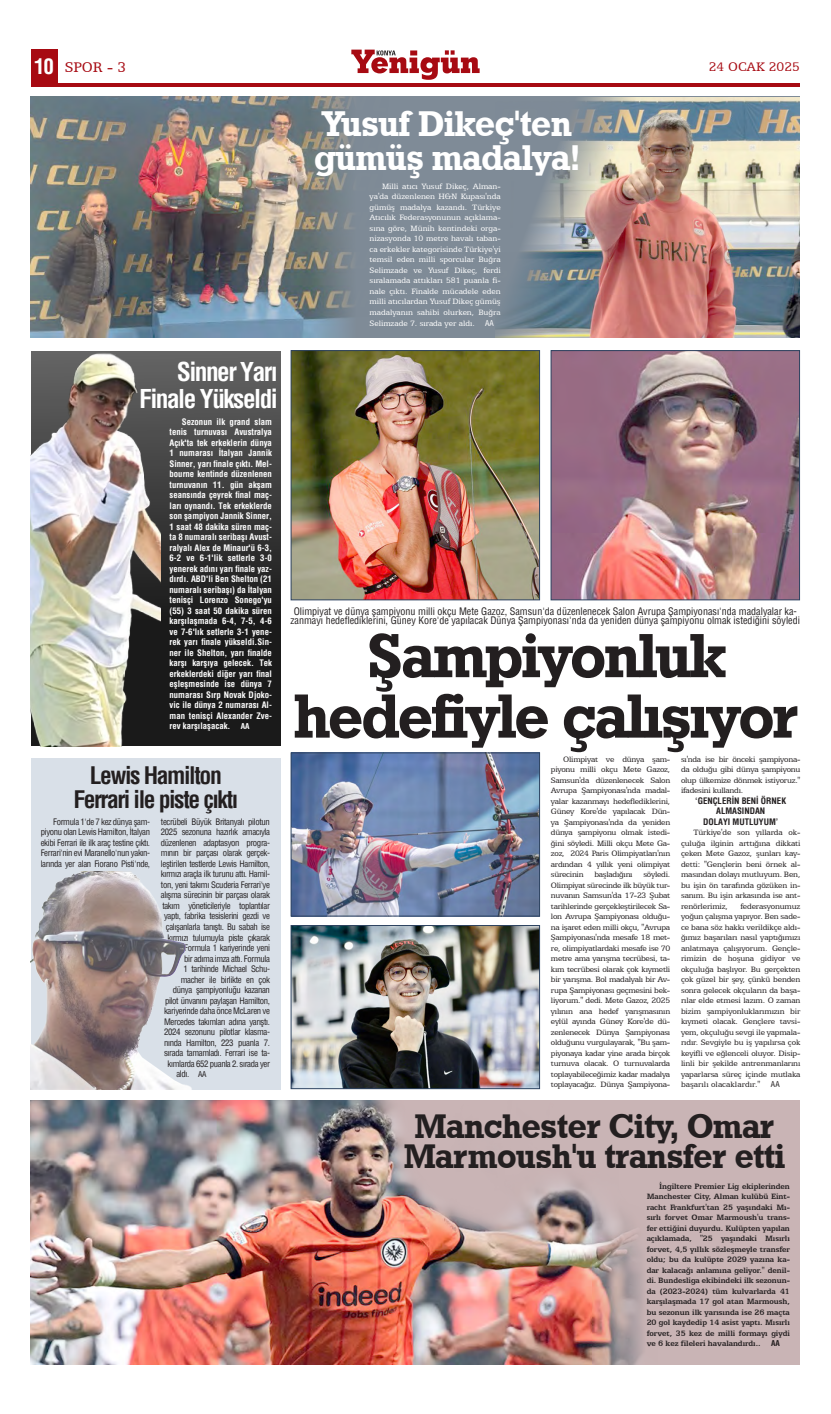
<style>
.page{position:relative;width:831px;height:1414px;background:#fff}
.page>*{position:absolute;margin:0;border:0;box-sizing:border-box;transform-origin:0 0}
.ana{font:62.12px "Geometric Slab 712 BT Bold A";letter-spacing:-.03em;color:#231f20}
.yatay_baslık{font:35.96px "Geometric Slab 712 BT Bold A";letter-spacing:-.01em;color:#fff}
.yatay_baslık-2{font:34.39px "Geometric Slab 712 BT Bold A";letter-spacing:-.01em;color:#231f20}
.dikey_baslık{font:700 condensed 25.38px "Helvetica";letter-spacing:-.06em;color:#fff}
.dikey_baslık-2{font:700 condensed 23.62px "Helvetica";letter-spacing:-.06em;color:#231f20}
.t1{font:700 condensed 21px "Helvetica";color:#fff}
.t2{font:15.75px "Egyptian 505 BT";color:#a70a12}
.t3{font:14px "Egyptian 505 BT";color:#a70a12}
.üst_ana_baslık{font:condensed 10.06px/9.6px "Helvetica";color:#231f20;text-align:center}
.metin{font:8.75px/10.5px "Egyptian 505 BT";letter-spacing:-.03em;color:#231f20;text-align:justify}
.imza{font:condensed 8.75px/10.5px "Helvetica";letter-spacing:-.04em;color:#231f20;text-align:justify}
.imza-2{font:700 condensed 8.75px/10.5px "Helvetica";color:#fff;text-align:justify}
.metin-2{font:700 8.75px/10.5px "Egyptian 505 BT";letter-spacing:-.005em;color:#231f20;text-align:justify}
.metin-3{font:8.75px/10.5px "Egyptian 505 BT";letter-spacing:-.005em;color:#fff;text-align:justify}
.ara_bas{font:700 condensed 8.75px "Helvetica";color:#231f20}
.s1{font-size:7.88px}
.s2{font-family:"Helvetica";font-stretch:condensed;font-size:7.88px}
</style>
<div class="page">
<div style="left:31px;top:50px;width:26px;height:35px;background:#a70a12"></div>
<hr style="left:31px;top:83px;width:769px;height:4px;background:#a70a12">
<svg style="left:351px;top:50px;width:129px;height:30px"></svg>
<img style="left:293px;top:754px;width:245px;height:160px">
<div style="left:291px;top:752px;width:249px;height:164px;border:1px solid #2e4461"></div>
<img style="left:293px;top:927px;width:245px;height:160px">
<div style="left:291px;top:925px;width:249px;height:164px;border:1px solid #2e4461"></div>
<img style="left:293px;top:352px;width:245px;height:246px">
<div style="left:291px;top:350px;width:249px;height:250px;border:1px solid #2e4461"></div>
<img style="left:553px;top:352px;width:245px;height:246px">
<div style="left:551px;top:350px;width:249px;height:250px;border:1px solid #2e4461"></div>
<div style="left:31px;top:97px;width:769px;height:241px;background:#7f8b97"></div>
<img style="left:31px;top:97px;width:321px;height:241px">
<div style="left:31px;top:1100px;width:769px;height:264px;background:#c9b4b5"></div>
<img style="left:31px;top:1100px;width:612px;height:264px">
<div style="left:31px;top:351px;width:250px;height:395px;background:linear-gradient(to bottom,#5d5d5d,#0a0a0a)"></div>
<div style="left:31px;top:758px;width:250px;height:331px;background:#d9e0e8"></div>
<img style="left:30px;top:872px;width:162px;height:217px">
<img style="left:31px;top:351px;width:130px;height:395px">
<img style="left:496px;top:98px;width:304px;height:240px">
<p class="t1" style="left:34px;top:53px;width:21px">10</p>
<p class="t2" style="left:65px;top:58px;width:63px">SPOR - 3</p>
<p class="t3" style="left:709px;top:59px;width:93px">24 OCAK 2025</p>
<p class="yatay_baslık" style="left:323px;top:101px;width:251px">Yusuf Dikeç'ten</p>
<p class="yatay_baslık" style="left:314px;top:135px;width:268px">gümüş madalya!</p>
<p class="dikey_baslık" style="left:177px;top:355px;width:103px">Sinner Yarı</p>
<p class="dikey_baslık" style="left:139px;top:382px;width:140px">Finale Yükseldi</p>
<p class="imza-2" style="left:170px;top:416px;width:104px;text-indent:12px">Sezonun ilk grand slam tenis turnuvası Avustralya Açık'ta tek erkeklerin dünya 1 numarası İtalyan Jannik Sinner, yarı finale çıktı. Mel&shy;bourne kentinde düzenlenen turnuvanın 11. gün akşam seansında çeyrek final maç&shy;ları oynandı. Tek erkeklerde son şampiyon Jannik Sinner, 1 saat 48 dakika süren maç&shy;ta 8 numaralı seribaşı Avust&shy;ralyalı Alex de Minaur'ü 6-3, 6-2 ve 6-1'lik setlerle 3-0 yenerek adını yarı finale yaz&shy;dırdı. ABD'li Ben Shelton (21 numaralı seribaşı) da İtalyan tenisçi Lorenzo Sonego'yu (55) 3 saat 50 dakika süren karşılaşmada 6-4, 7-5, 4-6 ve 7-6'lık setlerle 3-1 yene&shy;rek yarı finale yükseldi.Sin&shy;ner ile Shelton, yarı finalde karşı karşıya gelecek. Tek erkeklerdeki diğer yarı final eşleşmesinde ise dünya 7 numarası Sırp Novak Djoko&shy;vic ile dünya 2 numarası Al&shy;man tenisçi Alexander Zve&shy;rev karşılaşacak. <span class="s1">AA</span></p>
<p class="dikey_baslık-2" style="left:90px;top:760px;width:133px">Lewis Hamilton</p>
<p class="dikey_baslık-2" style="left:73px;top:783px;width:167px">Ferrari ile piste çıktı</p>
<p class="imza" style="left:41px;top:816px;width:111px;text-indent:12px">Formula 1'de 7 kez dünya şam&shy;piyonu olan Lewis Hamilton, İtalyan ekibi Ferrari ile ilk araç testine çıktı.<br>Ferrari'nin evi Maranello'nun yakın&shy;larında yer alan Fiorano Pisti'nde,</p>
<p class="imza" style="left:161px;top:816px;width:111px">tecrübeli Büyük Britanyalı pilotun</p>
<p class="imza" style="left:161px;top:827px;width:111px">2025 sezonuna hazırlık amacıyla</p>
<p class="imza" style="left:161px;top:837px;width:111px">düzenlenen adaptasyon progra-</p>
<p class="imza" style="left:161px;top:848px;width:111px">mının bir parçası olarak gerçek-</p>
<p class="imza" style="left:161px;top:858px;width:111px">leştirilen testlerde Lewis Hamilton,</p>
<p class="imza" style="left:161px;top:869px;width:111px">kırmızı araçla ilk turunu attı. Hamil-</p>
<p class="imza" style="left:161px;top:879px;width:111px">ton, yeni takımı Scuderia Ferrari'ye</p>
<p class="imza" style="left:161px;top:890px;width:111px">alışma sürecinin bir parçası olarak</p>
<p class="imza" style="left:162px;top:900px;width:109px">takım yöneticileriyle toplantılar</p>
<p class="imza" style="left:164px;top:911px;width:107px">yaptı, fabrika tesislerini gezdi ve</p>
<p class="imza" style="left:166px;top:921px;width:106px">çalışanlarla tanıştı. Bu sabah ise</p>
<p class="imza" style="left:168px;top:932px;width:104px">kırmızı tulumuyla piste çıkarak</p>
<p class="imza" style="left:184px;top:942px;width:87px">Formula 1 kariyerinde yeni</p>
<p class="imza" style="left:184px;top:953px;width:87px">bir adıma imza attı. Formula</p>
<p class="imza" style="left:183px;top:963px;width:88px">1 tarihinde Michael Schu-</p>
<p class="imza" style="left:181px;top:974px;width:91px">macher ile birlikte en çok</p>
<p class="imza" style="left:173px;top:984px;width:99px">dünya şampiyonluğu kazanan</p>
<p class="imza" style="left:165px;top:995px;width:107px">pilot ünvanını paylaşan Hamilton,</p>
<p class="imza" style="left:164px;top:1005px;width:107px">kariyerinde daha önce McLaren ve</p>
<p class="imza" style="left:164px;top:1016px;width:107px">Mercedes takımları adına yarıştı.</p>
<p class="imza" style="left:164px;top:1026px;width:107px">2024 sezonunu pilotlar klasma-</p>
<p class="imza" style="left:164px;top:1037px;width:107px">nında Hamilton, 223 puanla 7.</p>
<p class="imza" style="left:164px;top:1047px;width:107px">sırada tamamladı. Ferrari ise ta-</p>
<p class="imza" style="left:168px;top:1058px;width:104px">kımlarda 652 puanla 2. sırada yer</p>
<p class="imza" style="left:176px;top:1068px;width:32px">aldı. <span class="s1">AA</span></p>
<p class="metin-3" style="left:370px;top:181px;width:133px;text-indent:12px">Milli atıcı Yusuf Dikeç, Alman&shy;ya'da düzenlenen H&amp;N Kupası'nda gümüş madalya kazandı. Türkiye Atıcılık Federasyonunun açıklama&shy;sına göre, Münih kentindeki orga&shy;nizasyonda 10 metre havalı taban&shy;ca erkekler kategorisinde Türkiye'yi temsil eden milli sporcular Buğra Selimzade ve Yusuf Dikeç, ferdi sıralamada attıkları 581 puanla fi&shy;nale çıktı. Finalde mücadele eden milli atıcılardan Yusuf Dikeç gümüş madalyanın sahibi olurken, Buğra Selimzade 7. sırada yer aldı. ■ <span class="s2">AA</span></p>
<p class="üst_ana_baslık" style="left:291px;top:606px;width:511px">Olimpiyat ve dünya şampiyonu milli okçu Mete Gazoz, Samsun'da düzenlenecek Salon Avrupa Şampiyonası'nda madalyalar ka&shy;zanmayı hedeflediklerini, Güney Kore'de yapılacak Dünya Şampiyonası'nda da yeniden dünya şampiyonu olmak istediğini söyledi</p>
<p class="ana" style="left:367px;top:617px;width:361px">Şampiyonluk</p>
<p class="ana" style="left:294px;top:678px;width:506px">hedefiyle çalışıyor</p>
<p class="metin" style="left:551px;top:754px;width:121px;text-indent:12px">Olimpiyat ve dünya şam&shy;piyonu milli okçu Mete Gazoz, Samsun'da düzenlenecek Salon Avrupa Şampiyonası'nda madal&shy;yalar kazanmayı hedeflediklerini, Güney Kore'de yapılacak Dün&shy;ya Şampiyonası'nda da yeniden dünya şampiyonu olmak istedi&shy;ğini söyledi. Milli okçu Mete Ga&shy;zoz, 2024 Paris Olimpiyatları'nın ardından 4 yıllık yeni olimpiyat sürecinin başladığını söyledi.<br>Olimpiyat sürecinde ilk büyük tur&shy;nuvanın Samsun'da 17-23 Şubat tarihlerinde gerçekleştirilecek Sa&shy;lon Avrupa Şampiyonası olduğu&shy;na işaret eden milli okçu, "Avrupa Şampiyonası'nda mesafe 18 met&shy;re, olimpiyatlardaki mesafe ise 70 metre ama yarışma tecrübesi, ta&shy;kım tecrübesi olarak çok kıymetli bir yarışma. Bol madalyalı bir Av&shy;rupa Şampiyonası geçmesini bek&shy;liyorum." dedi. Mete Gazoz, 2025 yılının ana hedef yarışmasının eylül ayında Güney Kore'de dü&shy;zenlenecek Dünya Şampiyonası olduğunu vurgulayarak, "Bu şam&shy;piyonaya kadar yine arada birçok turnuva olacak. O turnuvalarda toplayabileceğimiz kadar madalya toplayacağız. Dünya Şampiyona-</p>
<p class="metin" style="left:681px;top:754px;width:121px">sı'nda ise bir önceki şampiyona&shy;da olduğu gibi dünya şampiyonu olup ülkemize dönmek istiyoruz." ifadesini kullandı.</p>
<p class="ara_bas" style="left:695px;top:795px;width:92px">‘GENÇLERİN BENİ ÖRNEK</p>
<p class="ara_bas" style="left:716px;top:805px;width:51px">ALMASINDAN</p>
<p class="ara_bas" style="left:703px;top:816px;width:77px">DOLAYI MUTLUYUM’</p>
<p class="metin" style="left:681px;top:827px;width:121px;text-indent:12px">Türkiye'de son yıllarda ok&shy;çuluğa ilginin arttığına dikkati çeken Mete Gazoz, şunları kay&shy;detti: "Gençlerin beni örnek al&shy;masından dolayı mutluyum. Ben, bu işin ön tarafında gözüken in&shy;sanım. Bu işin arkasında ise ant&shy;renörlerimiz,</p>
<p class="metin" style="left:681px;top:901px;width:121px;text-indent:59px">federasyonumuz yoğun çalışma yapıyor. Ben sade&shy;ce bana söz hakkı verildikçe aldı&shy;ğımız başarıları nasıl yaptığımızı anlatmaya çalışıyorum. Gençle&shy;rimizin de hoşuna gidiyor ve okçuluğa başlıyor. Bu gerçekten çok güzel bir şey, çünkü benden sonra gelecek okçuların da başa&shy;rılar elde etmesi lazım. O zaman bizim şampiyonluklarımızın bir kıymeti olacak. Gençlere tavsi&shy;yem, okçuluğu sevgi ile yapmala&shy;rıdır. Sevgiyle bu iş yapılırsa çok keyifli ve eğlenceli oluyor. Disip&shy;linli bir şekilde antrenmanlarını yaparlarsa süreç içinde mutlaka başarılı olacaklardır." ■ <span class="s2">AA</span></p>
<p class="yatay_baslık-2" style="left:415px;top:1104px;width:361px">Manchester City, Omar</p>
<p class="yatay_baslık-2" style="left:404px;top:1135px;width:383px">Marmoush'u transfer etti</p>
<p class="metin-2" style="left:647px;top:1180px;width:145px;text-indent:12px">İngiltere Premier Lig ekiplerinden Manchester City, Alman kulübü Eint&shy;racht Frankfurt'tan 25 yaşındaki Mı&shy;sırlı forvet Omar Marmoush'u trans&shy;fer ettiğini duyurdu. Kulüpten yapılan açıklamada, "25 yaşındaki Mısırlı forvet, 4,5 yıllık sözleşmeyle transfer oldu; bu da kulüpte 2029 yazına ka&shy;dar kalacağı anlamına geliyor." denil&shy;di. Bundesliga ekibindeki ilk sezonun&shy;da (2023-2024) tüm kulvarlarda 41 karşılaşmada 17 gol atan Marmoush, bu sezonun ilk yarısında ise 26 maçta 20 gol kaydedip 14 asist yaptı. Mısırlı forvet, 35 kez de milli formayı giydi ve 6 kez fileleri havalandırdı.. ■ <span class="s2">AA</span></p>
</div>
